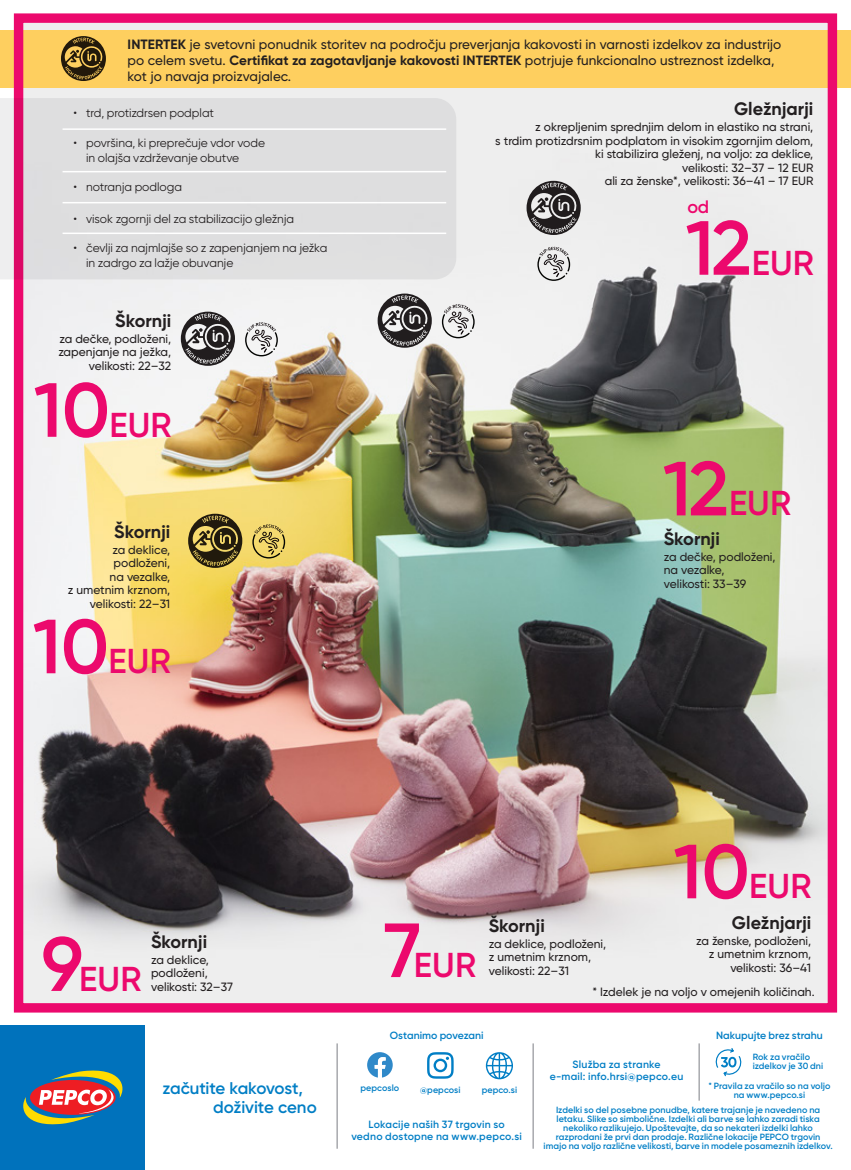
<style>
.page{position:relative;width:851px;height:1170px;background:#fff}
.page>*{position:absolute;margin:0;border:0;box-sizing:border-box;transform-origin:0 0}
.t1{font:600 34.5px "Gilroy";letter-spacing:.005em;color:#ec096d}
.t2{font:700 18px "Gilroy";color:#231f20}
.t3{font:600 18px "Gilroy";color:#ec096d}
.t4{font:600 16.95px/19px "Gilroy";letter-spacing:-.01em;color:#007ec5}
.t5{font:500 13.5px/16.2px "Gilroy";letter-spacing:.005em;color:#231f20}
.t6{font:500 12px/13.5px "Gilroy";color:#231f20;text-align:right}
.t7{font:12px/14.4px "Gilroy";letter-spacing:-.005em;color:#231f20}
.t8{font:600 10.5px/12px "Gilroy";letter-spacing:.015em;color:#007ec5;text-align:center}
.t9{font:600 9px/9px "Gilroy";letter-spacing:.005em;color:#007ec5;text-align:center}
.s1{font-weight:700}
.s2{font-size:76.5px}
</style>
<div class="page">
<img style="left:24px;top:23px;width:803px;height:979px">
<div style="left:0;top:30px;width:850px;height:58px;background:#fecf5f"></div>
<div style="left:14px;top:13px;width:823px;height:999px;border:9px solid #ec096d"></div>
<div style="left:0;top:98px;width:456px;height:181px;background:#dededf"></div>
<hr style="left:63px;top:128px;width:383px;height:2px;background:#fff">
<hr style="left:63px;top:171px;width:383px;height:1px;background:#fff">
<hr style="left:63px;top:202px;width:383px;height:1px;background:#fff">
<hr style="left:63px;top:232px;width:383px;height:2px;background:#fff">
<svg style="left:181px;top:311px;width:54px;height:55px"></svg>
<svg style="left:245px;top:322px;width:33px;height:34px"></svg>
<svg style="left:188px;top:513px;width:54px;height:55px;background:#7f6e36"></svg>
<svg style="left:252px;top:524px;width:33px;height:34px"></svg>
<svg style="left:377px;top:293px;width:55px;height:55px"></svg>
<svg style="left:442px;top:304px;width:32px;height:34px"></svg>
<svg style="left:526px;top:181px;width:54px;height:54px;background:#787677"></svg>
<svg style="left:537px;top:247px;width:33px;height:34px"></svg>
<svg style="left:61px;top:36px;width:45px;height:45px"></svg>
<div style="left:0;top:1025px;width:145px;height:144px;background:#0072bc"></div>
<svg style="left:23px;top:1070px;width:100px;height:55px"></svg>
<hr style="left:336px;top:1043px;width:2px;height:105px;background:#a8a9ad">
<hr style="left:532px;top:1043px;width:2px;height:105px;background:#a8a9ad">
<hr style="left:698px;top:1043px;width:1px;height:57px;background:#a8a9ad">
<svg style="left:715px;top:1048px;width:26px;height:29px"></svg>
<svg style="left:427px;top:1052px;width:26px;height:26px"></svg>
<svg style="left:367px;top:1052px;width:25px;height:25px"></svg>
<svg style="left:486px;top:1052px;width:27px;height:27px"></svg>
<p class="t5" style="left:128px;top:36px;width:655px"><span class="s1">INTERTEK</span> je svetovni ponudnik storitev na področju preverjanja kakovosti in varnosti izdelkov za industrijo po celem svetu. <span class="s1">Certifikat za zagotavljanje kakovosti INTERTEK</span> potrjuje funkcionalno ustreznost izdelka, kot jo navaja proizvajalec.</p>
<p class="t7" style="left:73px;top:106px;width:142px">• trd, protizdrsen podplat</p>
<p class="t7" style="left:86px;top:136px;width:180px;text-indent:-13px">• površina, ki preprečuje vdor vode in olajša vzdrževanje obutve</p>
<p class="t7" style="left:73px;top:180px;width:110px">• notranja podloga</p>
<p class="t7" style="left:73px;top:211px;width:222px">• visok zgornji del za stabilizacijo gležnja</p>
<p class="t7" style="left:86px;top:241px;width:242px;text-indent:-13px">• čevlji za najmlajše so z zapenjanjem na ježka in zadrgo za lažje obuvanje</p>
<h2 class="t2" style="left:115px;top:309px;width:58px">Škornji</h2>
<p class="t6" style="left:58px;top:331px;width:114px">za dečke, podloženi, zapenjanje na ježka, velikosti: 22–32</p>
<h1 class="t1" style="left:34px;top:403px;width:139px"><span class="s2">10</span>EUR</h1>
<h2 class="t2" style="left:114px;top:520px;width:58px">Škornji</h2>
<p class="t6" style="left:68px;top:542px;width:104px">za deklice, podloženi,<br>na vezalke,<br>z umetnim krznom, velikosti: 22–31</p>
<h1 class="t1" style="left:33px;top:639px;width:139px"><span class="s2">10</span>EUR</h1>
<h2 class="t2" style="left:734px;top:98px;width:81px">Gležnjarji</h2>
<p class="t6" style="left:495px;top:120px;width:319px">z okrepljenim sprednjim delom in elastiko na strani,<br>s trdim protizdrsnim podplatom in visokim zgornjim delom, ki stabilizira gleženj, na voljo: za deklice,<br>velikosti: 32–37 – 12 EUR<br>ali za ženske*, velikosti: 36–41 – 17 EUR</p>
<h2 class="t3" style="left:687px;top:195px;width:23px">od</h2>
<h1 class="t1" style="left:685px;top:241px;width:130px"><span class="s2">12</span>EUR</h1>
<h1 class="t1" style="left:662px;top:482px;width:130px"><span class="s2">12</span>EUR</h1>
<h2 class="t2" style="left:663px;top:527px;width:58px">Škornji</h2>
<p class="t6" style="left:663px;top:549px;width:113px;text-align:left">za dečke, podloženi, na vezalke,<br>velikosti: 33–39</p>
<h1 class="t1" style="left:41px;top:957px;width:102px"><span class="s2">9</span>EUR</h1>
<h2 class="t2" style="left:151px;top:930px;width:58px">Škornji</h2>
<p class="t6" style="left:151px;top:952px;width:84px;text-align:left">za deklice, podloženi, velikosti: 32–37</p>
<h3 class="t4" style="left:213px;top:1078px;width:105px;text-indent:-51px">začutite kakovost, doživite ceno</h3>
<h1 class="t1" style="left:383px;top:943px;width:94px"><span class="s2">7</span>EUR</h1>
<h2 class="t2" style="left:488px;top:914px;width:58px">Škornji</h2>
<p class="t6" style="left:488px;top:936px;width:119px;text-align:left">za deklice, podloženi, z umetnim krznom, velikosti: 22–31</p>
<h1 class="t1" style="left:673px;top:864px;width:139px"><span class="s2">10</span>EUR</h1>
<h2 class="t2" style="left:731px;top:911px;width:81px">Gležnjarji</h2>
<p class="t6" style="left:696px;top:933px;width:117px">za ženske, podloženi, z umetnim krznom, velikosti: 36–41</p>
<p class="t6" style="left:592px;top:984px;width:224px">* Izdelek je na voljo v omejenih količinah.</p>
<p class="t8" style="left:390px;top:1028px;width:95px">Ostanimo povezani</p>
<p class="t9" style="left:360px;top:1083px;width:40px">pepcoslo</p>
<p class="t9" style="left:420px;top:1084px;width:42px">@pepcosi</p>
<p class="t9" style="left:481px;top:1084px;width:37px">pepco.si</p>
<p class="t8" style="left:351px;top:1117px;width:172px">Lokacije naših 37 trgovin so<br>vedno dostopne na www.pepco.si</p>
<p class="t8" style="left:549px;top:1057px;width:135px">Služba za stranke<br>e-mail: info.hrsi@pepco.eu</p>
<p class="t8" style="left:716px;top:1028px;width:108px">Nakupujte brez strahu</p>
<p class="t9" style="left:752px;top:1052px;width:72px;text-align:left">Rok za vračilo izdelkov je 30 dni</p>
<p class="t9" style="left:708px;top:1080px;width:123px">* Pravila za vračilo so na voljo na www.pepco.si</p>
<p class="t9" style="left:543px;top:1104px;width:290px">Izdelki so del posebne ponudbe, katere trajanje je navedeno na letaku. Slike so simbolične. Izdelki ali barve se lahko zaradi tiska nekoliko razlikujejo. Upoštevajte, da so nekateri izdelki lahko razprodani že prvi dan prodaje. Različne lokacije PEPCO trgovin imajo na voljo različne velikosti, barve in modele posameznih izdelkov.</p>
</div>
